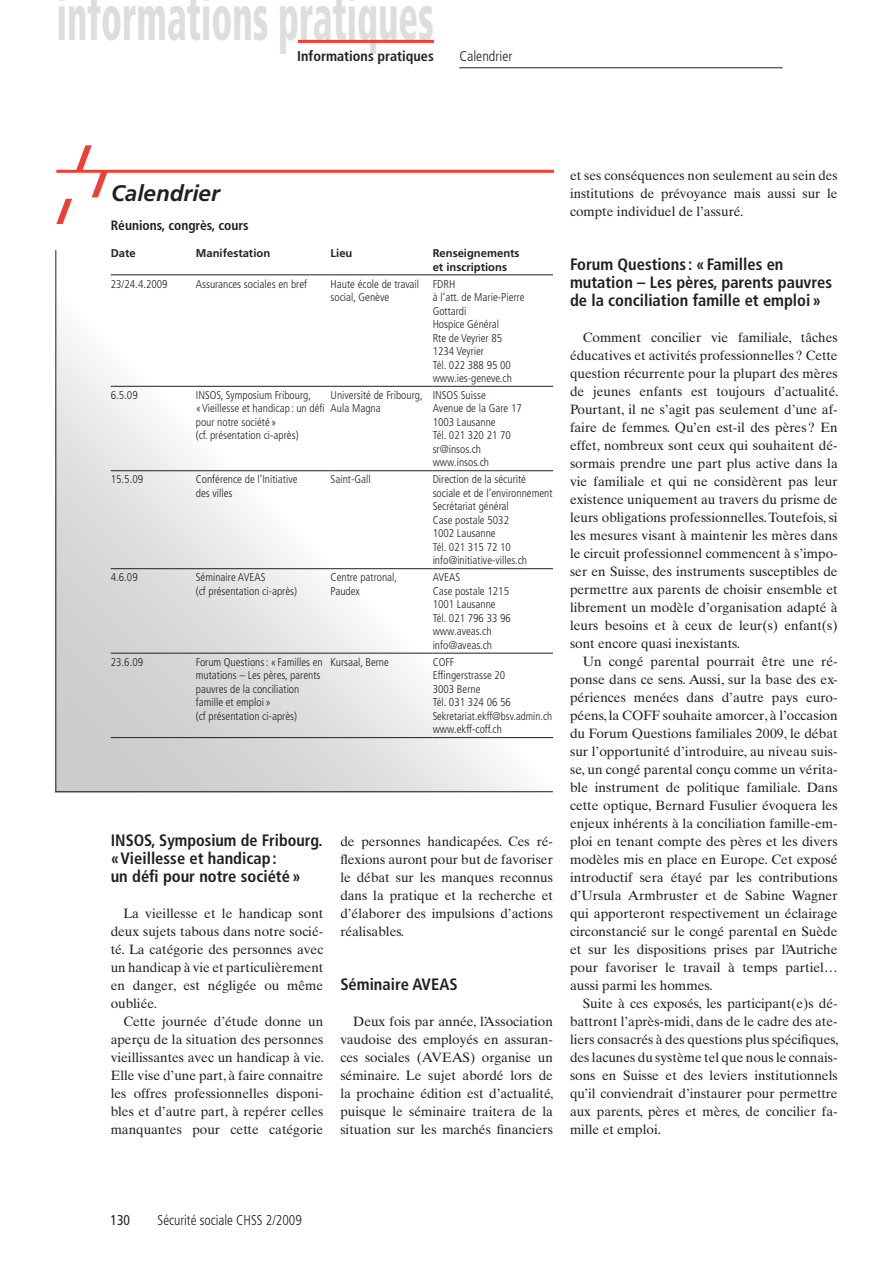
<style>
.page{position:relative;width:893px;height:1263px;background:#fff}
.page>*{position:absolute;margin:0;border:0;box-sizing:border-box;transform-origin:0 0}
.t1{font:900 condensed 64.5px "Frutiger LT Std";color:#dcdddf;scale:.57 1}
.t2{font:italic 700 22.5px "Frutiger LT Std";color:#231f20}
.t3{font:700 condensed 16.5px/18px "Frutiger LT Std";color:#231f20}
.t4{font:300 condensed 14.25px "Frutiger LT Std";color:#231f20;scale:.95 1}
.t5{font:700 condensed 14.25px "Frutiger LT Std";color:#231f20}
.t6{font:300 condensed 14.25px "Frutiger LT Std";color:#231f20}
.t7{font:condensed 14.25px "Frutiger LT Std";color:#231f20;scale:.95 1}
.t8{font:13.5px/18px "Times Ten LT Std";color:#231f20;text-align:justify}
.t9{font:700 condensed 13.5px "Frutiger LT Std";color:#231f20}
.t10{font:300 condensed 11.25px/13.5px "Frutiger LT Std";color:#231f20}
.t11{font:700 11.25px/13.5px "Frutiger LT Std";color:#231f20}
</style>
<div class="page">
<svg style="left:56px;top:145px;width:51px;height:79px"></svg>
<hr style="left:56px;top:170px;width:498px;height:3px;background:#ee3f34">
<svg style="left:56px;top:277px;width:495px;height:514px"></svg>
<hr style="left:111px;top:386px;width:85px;height:1px;background:#231f20">
<hr style="left:196px;top:386px;width:135px;height:1px;background:#231f20">
<hr style="left:331px;top:386px;width:102px;height:1px;background:#231f20">
<hr style="left:433px;top:386px;width:120px;height:1px;background:#231f20">
<hr style="left:111px;top:470px;width:85px;height:1px;background:#231f20">
<hr style="left:196px;top:470px;width:135px;height:1px;background:#231f20">
<hr style="left:331px;top:470px;width:102px;height:1px;background:#231f20">
<hr style="left:433px;top:470px;width:120px;height:1px;background:#231f20">
<hr style="left:111px;top:568px;width:85px;height:1px;background:#231f20">
<hr style="left:196px;top:568px;width:135px;height:1px;background:#231f20">
<hr style="left:331px;top:568px;width:102px;height:1px;background:#231f20">
<hr style="left:433px;top:568px;width:120px;height:1px;background:#231f20">
<hr style="left:111px;top:653px;width:85px;height:1px;background:#231f20">
<hr style="left:196px;top:653px;width:135px;height:1px;background:#231f20">
<hr style="left:331px;top:653px;width:102px;height:1px;background:#231f20">
<hr style="left:433px;top:653px;width:120px;height:1px;background:#231f20">
<hr style="left:111px;top:275px;width:85px;height:1px;background:#231f20">
<hr style="left:196px;top:275px;width:135px;height:1px;background:#231f20">
<hr style="left:331px;top:275px;width:102px;height:1px;background:#231f20">
<hr style="left:433px;top:275px;width:120px;height:1px;background:#231f20">
<hr style="left:111px;top:737px;width:85px;height:1px;background:#231f20">
<hr style="left:196px;top:737px;width:135px;height:1px;background:#231f20">
<hr style="left:331px;top:737px;width:102px;height:1px;background:#231f20">
<hr style="left:433px;top:737px;width:120px;height:1px;background:#231f20">
<hr style="left:55px;top:250px;width:1px;height:542px;background:#231f20">
<hr style="left:55px;top:791px;width:498px;height:1px;background:#231f20">
<hr style="left:298px;top:40px;width:136px;height:3px;background:#ee3f34">
<hr style="left:459px;top:68px;width:324px;height:1px;background:#231f20">
<h1 class="t1" style="left:57px;top:-21px;width:663px">informations pratiques</h1>
<p class="t5" style="left:297px;top:47px;width:138px">Informations pratiques</p>
<p class="t6" style="left:459px;top:48px;width:55px">Calendrier</p>
<h2 class="t2" style="left:111px;top:180px;width:110px">Calendrier</h2>
<p class="t9" style="left:111px;top:217px;width:139px">Réunions, congrès, cours</p>
<p class="t11" style="left:111px;top:246px;width:27px">Date</p>
<p class="t11" style="left:196px;top:246px;width:76px">Manifestation</p>
<p class="t11" style="left:331px;top:246px;width:23px">Lieu</p>
<p class="t11" style="left:433px;top:246px;width:88px">Renseignements et inscriptions</p>
<p class="t10" style="left:111px;top:277px;width:58px">23/24.4.2009</p>
<p class="t10" style="left:196px;top:277px;width:113px">Assurances sociales en bref</p>
<p class="t10" style="left:331px;top:277px;width:90px">Haute école de travail social, Genève</p>
<p class="t10" style="left:433px;top:277px;width:93px">FDRH<br>à l’att. de Marie-Pierre<br>Gottardi<br>Hospice Général<br>Rte de Veyrier 85<br>1234 Veyrier<br>Tél. 022 388 95 00 www.ies-geneve.ch</p>
<p class="t10" style="left:111px;top:388px;width:28px">6.5.09</p>
<p class="t10" style="left:196px;top:388px;width:130px">INSOS, Symposium Fribourg, «Vieillesse et handicap : un défi pour notre société »<br>(cf. présentation ci-après)</p>
<p class="t10" style="left:331px;top:388px;width:94px">Université de Fribourg,<br>Aula Magna</p>
<p class="t10" style="left:433px;top:388px;width:91px">INSOS Suisse<br>Avenue de la Gare 17<br>1003 Lausanne<br>Tél. 021 320 21 70 sr@insos.ch www.insos.ch</p>
<p class="t10" style="left:111px;top:473px;width:34px">15.5.09</p>
<p class="t10" style="left:196px;top:473px;width:103px">Conférence de l’Initiative des villes</p>
<p class="t10" style="left:331px;top:473px;width:42px">Saint-Gall</p>
<p class="t10" style="left:433px;top:473px;width:121px">Direction de la sécurité sociale et de l’environnement<br>Secrétariat général<br>Case postale 5032<br>1002 Lausanne<br>Tél. 021 315 72 10 info@initiative-villes.ch</p>
<p class="t10" style="left:111px;top:571px;width:28px">4.6.09</p>
<p class="t10" style="left:196px;top:571px;width:103px">Séminaire AVEAS<br>(cf présentation ci-après)</p>
<p class="t10" style="left:331px;top:571px;width:68px">Centre patronal,<br>Paudex</p>
<p class="t10" style="left:433px;top:571px;width:80px">AVEAS<br>Case postale 1215<br>1001 Lausanne<br>Tél. 021 796 33 96 www.aveas.ch info@aveas.ch</p>
<p class="t10" style="left:111px;top:655px;width:34px">23.6.09</p>
<p class="t10" style="left:196px;top:655px;width:129px">Forum Questions: « Familles en mutations – Les pères, parents pauvres de la conciliation famille et emploi »<br>(cf présentation ci-après)</p>
<p class="t10" style="left:331px;top:655px;width:60px">Kursaal, Berne</p>
<p class="t10" style="left:433px;top:655px;width:121px">COFF<br>Effingerstrasse 20<br>3003 Berne<br>Tél. 031 324 06 56<br>Sekretariat.ekff@bsv.admin.ch www.ekff-coff.ch</p>
<p class="t3" style="left:111px;top:831px;width:213px">INSOS, Symposium de Fribourg. «Vieillesse et handicap:<br>un défi pour notre société»</p>
<p class="t8" style="left:111px;top:904px;width:214px;text-indent:13px">La vieillesse et le handicap sont deux sujets tabous dans notre socié&shy;té. La catégorie des personnes avec un handicap à vie et particulièrement en danger, est négligée ou même oubliée.</p>
<p class="t8" style="left:111px;top:1012px;width:215px;text-indent:13px">Cette journée d’étude donne un aperçu de la situation des personnes vieillissantes avec un handicap à vie.<br>Elle vise d’une part, à faire connaitre les offres professionnelles disponi&shy;bles et d’autre part, à repérer celles manquantes pour cette catégorie</p>
<p class="t8" style="left:340px;top:832px;width:214px">de personnes handicapées. Ces ré&shy;flexions auront pour but de favoriser le débat sur les manques reconnus dans la pratique et la recherche et d’élaborer des impulsions d’actions réalisables.</p>
<p class="t3" style="left:340px;top:975px;width:119px">Séminaire AVEAS</p>
<p class="t8" style="left:340px;top:1012px;width:215px;text-indent:13px">Deux fois par année, l’Association vaudoise des employés en assuran&shy;ces sociales (AVEAS) organise un séminaire. Le sujet abordé lors de la prochaine édition est d’actualité, puisque le séminaire traitera de la situation sur les marchés financiers</p>
<p class="t8" style="left:570px;top:166px;width:269px">et ses conséquences non seulement au sein des institutions de prévoyance mais aussi sur le compte individuel de l’assuré.</p>
<p class="t3" style="left:570px;top:255px;width:264px">Forum Questions : «Familles en mutation – Les pères, parents pauvres de la conciliation famille et emploi»</p>
<p class="t8" style="left:570px;top:328px;width:270px;text-indent:13px">Comment concilier vie familiale, tâches éducatives et activités professionnelles ? Cette question récurrente pour la plupart des mères de jeunes enfants est toujours d’actualité.<br>Pourtant, il ne s’agit pas seulement d’une af&shy;faire de femmes. Qu’en est-il des pères? En effet, nombreux sont ceux qui souhaitent dé&shy;sormais prendre une part plus active dans la vie familiale et qui ne considèrent pas leur existence uniquement au travers du prisme de leurs obligations professionnelles. Toutefois, si les mesures visant à maintenir les mères dans le circuit professionnel commencent à s’impo&shy;ser en Suisse, des instruments susceptibles de permettre aux parents de choisir ensemble et librement un modèle d’organisation adapté à leurs besoins et à ceux de leur(s) enfant(s) sont encore quasi inexistants.</p>
<p class="t8" style="left:570px;top:652px;width:269px;text-indent:13px">Un congé parental pourrait être une ré&shy;ponse dans ce sens. Aussi, sur la base des ex&shy;périences menées dans d’autre pays euro&shy;péens, la COFF souhaite amorcer, à l’occasion du Forum Questions familiales 2009, le débat sur l’opportunité d’introduire, au niveau suis&shy;se, un congé parental conçu comme un vérita&shy;ble instrument de politique familiale. Dans cette optique, Bernard Fusulier évoquera les enjeux inhérents à la conciliation famille-em&shy;ploi en tenant compte des pères et les divers modèles mis en place en Europe. Cet exposé introductif sera étayé par les contributions d’Ursula Armbruster et de Sabine Wagner qui apporteront respectivement un éclairage circonstancié sur le congé parental en Suède et sur les dispositions prises par l’Autriche pour favoriser le travail à temps partiel… aussi parmi les hommes.</p>
<p class="t8" style="left:570px;top:994px;width:270px;text-indent:13px">Suite à ces exposés, les participant(e)s dé&shy;battront l’après-midi, dans de le cadre des ate&shy;liers consacrés à des questions plus spécifiques, des lacunes du système tel que nous le connais&shy;sons en Suisse et des leviers institutionnels qu’il conviendrait d’instaurer pour permettre aux parents, pères et mères, de concilier fa&shy;mille et emploi.</p>
<p class="t7" style="left:111px;top:1212px;width:22px">130</p>
<p class="t4" style="left:158px;top:1212px;width:153px">Sécurité sociale CHSS 2/2009</p>
</div>
